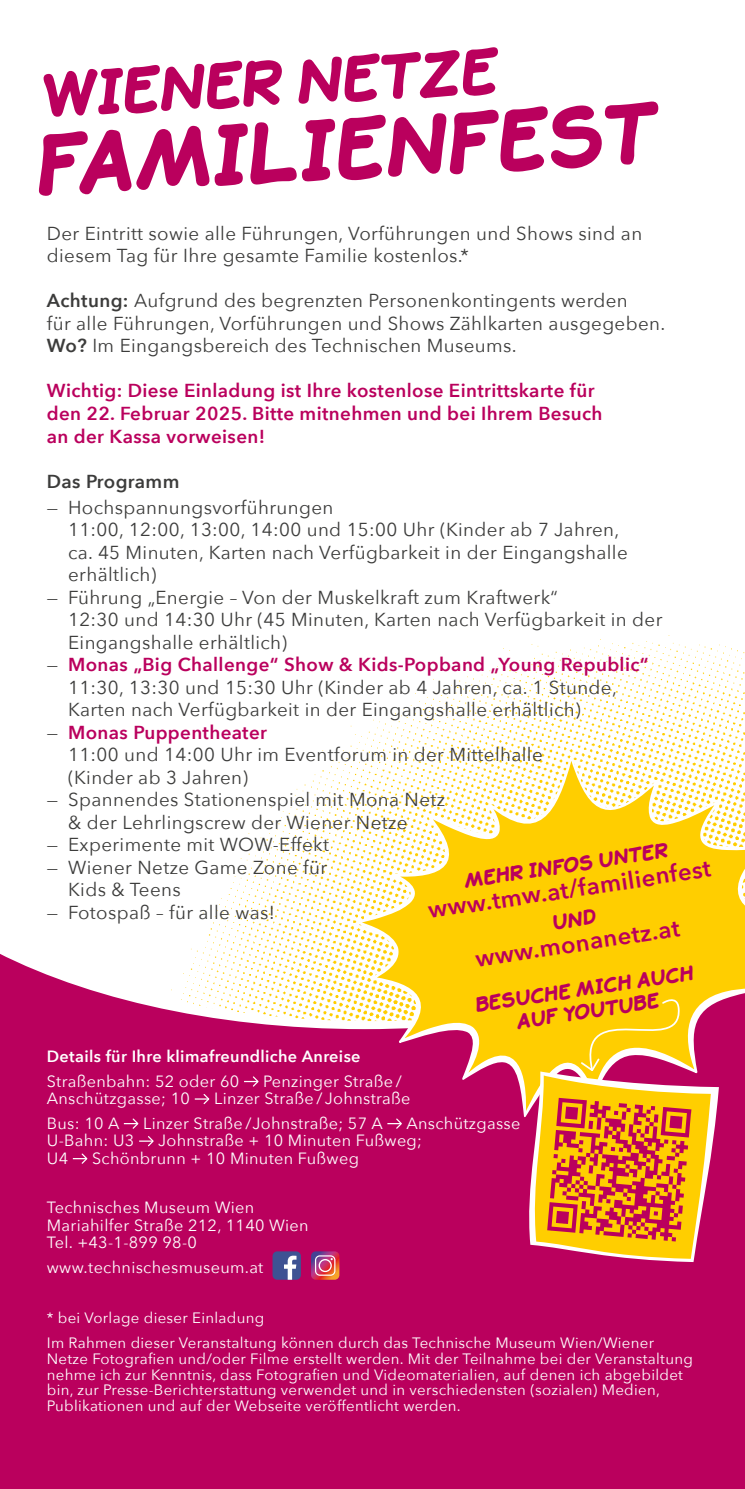
<style>
.page{position:relative;width:745px;height:1489px;background:#fff}
.page>*{position:absolute;margin:0;border:0;box-sizing:border-box;transform-origin:0 0}
.t1{font:italic 900 77.5px "Jolly Good Sans";color:#ba005d}
.t2{font:italic 900 57.5px "Jolly Good Sans";color:#ba005d}
.t3{font:600 23.75px "Avenir Next";color:#ba005d}
.t4{font:18.75px/22.5px "Avenir Next";letter-spacing:.02em;color:#3c3c3b}
.t5{font:600 18.75px/22.5px "Avenir Next";letter-spacing:.02em;color:#ba005d}
.t6{font:italic 900 18.75px/22.5px "Jolly Good Sans";color:#ba005d;text-align:center}
.t7{font:600 18.75px "Avenir Next";letter-spacing:.02em;color:#3c3c3b}
.t8{font:16.25px/17.5px "Avenir Next";letter-spacing:.02em;color:#fff}
.t9{font:600 16.25px "Avenir Next";letter-spacing:.02em;color:#fff}
.t10{font:15px/15.8px "Avenir Next";letter-spacing:.02em;color:#fff}
.s1{font-weight:600}
.s2{font-weight:600;color:#ba005d}
</style>
<div class="page">
<div style="left:0;top:1029px;width:744px;height:459px;background:#ba005d"></div>
<svg style="left:0;top:635px;width:744px;height:394px"></svg>
<svg style="left:244px;top:1075px;width:15px;height:12px"></svg>
<svg style="left:195px;top:1092px;width:15px;height:13px"></svg>
<svg style="left:387px;top:1117px;width:16px;height:12px"></svg>
<svg style="left:124px;top:1117px;width:31px;height:30px"></svg>
<svg style="left:73px;top:1152px;width:15px;height:12px"></svg>
<div style="left:272px;top:1251px;width:29px;height:28px;background:#3e5293;border-radius:5px"></div>
<svg style="left:284px;top:1255px;width:12px;height:24px"></svg>
<svg style="left:311px;top:1251px;width:28px;height:28px"></svg>
<svg style="left:356px;top:756px;width:388px;height:361px;fill:#ffce00"></svg>
<svg style="left:524px;top:993px;width:194px;height:268px;background:#e89036"></svg>
<svg style="left:552px;top:908px;width:44px;height:21px"></svg>
<h2 class="t2" style="left:37px;top:64px;width:460px;rotate:-3deg">WIENER NETZE</h2>
<h1 class="t1" style="left:34px;top:123px;width:620px;rotate:-3deg">FAMILIENFEST</h1>
<p class="t4" style="left:47px;top:221px;width:596px">Der Eintritt sowie alle Führungen, Vorführungen und Shows sind an diesem Tag für Ihre gesamte Familie kostenlos.*</p>
<p class="t4" style="left:47px;top:289px;width:619px"><span class="s1">Achtung:</span> Aufgrund des begrenzten Personenkontingents werden<br>für alle Führungen, Vorführungen und Shows Zählkarten ausgegeben.<br><span class="s1">Wo?</span> Im Eingangsbereich des Technischen Museums.</p>
<p class="t5" style="left:47px;top:379px;width:557px">Wichtig: Diese Einladung ist Ihre kostenlose Eintrittskarte für den 22. Februar 2025. Bitte mitnehmen und bei Ihrem Besuch an der Kassa vorweisen!</p>
<p class="t7" style="left:47px;top:465px;width:134px">Das Programm</p>
<p class="t4" style="left:68px;top:495px;width:560px;text-indent:-21px">— Hochspannungsvorführungen<br>11:00, 12:00, 13:00, 14:00 und 15:00 Uhr (Kinder ab 7 Jahren, ca. 45 Minuten, Karten nach Verfügbarkeit in der Eingangshalle erhältlich)</p>
<p class="t4" style="left:68px;top:585px;width:595px;text-indent:-21px">— Führung „Energie – Von der Muskelkraft zum Kraftwerk“<br>12:30 und 14:30 Uhr (45 Minuten, Karten nach Verfügbarkeit in der<br>Eingangshalle erhältlich)</p>
<p class="t4" style="left:68px;top:652px;width:581px;text-indent:-21px">— <span class="s2">Monas „Big Challenge“ Show &amp; Kids-Popband „Young Republic“<br></span>11:30, 13:30 und 15:30 Uhr (Kinder ab 4 Jahren, ca. 1 Stunde,<br>Karten nach Verfügbarkeit in der Eingangshalle erhältlich)</p>
<p class="t4" style="left:68px;top:720px;width:476px;text-indent:-21px">— <span class="s2">Monas Puppentheater<br></span>11:00 und 14:00 Uhr im Eventforum in der Mittelhalle (Kinder ab 3 Jahren)</p>
<p class="t4" style="left:68px;top:787px;width:378px;text-indent:-21px">— Spannendes Stationenspiel mit Mona Netz &amp; der Lehrlingscrew der Wiener Netze</p>
<p class="t4" style="left:47px;top:832px;width:284px">— Experimente mit WOW-Effekt</p>
<p class="t4" style="left:68px;top:855px;width:260px;text-indent:-21px">— Wiener Netze Game Zone für<br>Kids &amp; Teens</p>
<p class="t4" style="left:47px;top:900px;width:229px">— Fotospaß – für alle was!</p>
<p class="t6" style="left:462px;top:871px;width:207px;rotate:-9deg">MEHR INFOS UNTER</p>
<p class="t3" style="left:425px;top:891px;width:287px;rotate:-9deg">www.tmw.at/familienfest</p>
<p class="t3" style="left:472px;top:939px;width:207px;rotate:-9deg">www.monanetz.at</p>
<p class="t6" style="left:473px;top:995px;width:221px;rotate:-9deg">BESUCHE MICH AUCH<br>AUF YOUTUBE</p>
<p class="t9" style="left:47px;top:1042px;width:315px">Details für Ihre klimafreundliche Anreise</p>
<p class="t8" style="left:47px;top:1071px;width:194px">Straßenbahn: 52 oder 60</p>
<p class="t8" style="left:263px;top:1071px;width:140px">Penzinger Straße /</p>
<p class="t8" style="left:47px;top:1089px;width:145px">Anschützgasse; 10</p>
<p class="t8" style="left:214px;top:1089px;width:198px">Linzer Straße / Johnstraße</p>
<p class="t8" style="left:47px;top:1113px;width:74px">Bus: 10 A</p>
<p class="t8" style="left:143px;top:1113px;width:241px">Linzer Straße /Johnstraße; 57 A</p>
<p class="t8" style="left:406px;top:1113px;width:115px">Anschützgasse</p>
<p class="t8" style="left:47px;top:1131px;width:89px">U-Bahn: U3</p>
<p class="t8" style="left:158px;top:1131px;width:265px">Johnstraße + 10 Minuten Fußweg;</p>
<p class="t8" style="left:47px;top:1148px;width:23px">U4</p>
<p class="t8" style="left:92px;top:1148px;width:268px">Schönbrunn + 10 Minuten Fußweg</p>
<p class="t8" style="left:47px;top:1197px;width:263px">Technisches Museum Wien<br>Mariahilfer Straße 212, 1140 Wien<br>Tel. +43-1-899 98-0</p>
<p class="t8" style="left:47px;top:1257px;width:218px">www.technischesmuseum.at</p>
<p class="t10" style="left:47px;top:1304px;width:608px;line-height:25.2px">* bei Vorlage dieser Einladung<br>Im Rahmen dieser Veranstaltung können durch das Technische Museum Wien/Wiener</p>
<p class="t10" style="left:47px;top:1350px;width:647px">Netze Fotografien und/oder Filme erstellt werden. Mit der Teilnahme bei der Veranstaltung nehme ich zur Kenntnis, dass Fotografien und Videomaterialien, auf denen ich abgebildet bin, zur Presse-Berichterstattung verwendet und in verschiedensten (sozialen) Medien, Publikationen und auf der Webseite veröffentlicht werden.</p>
</div>
